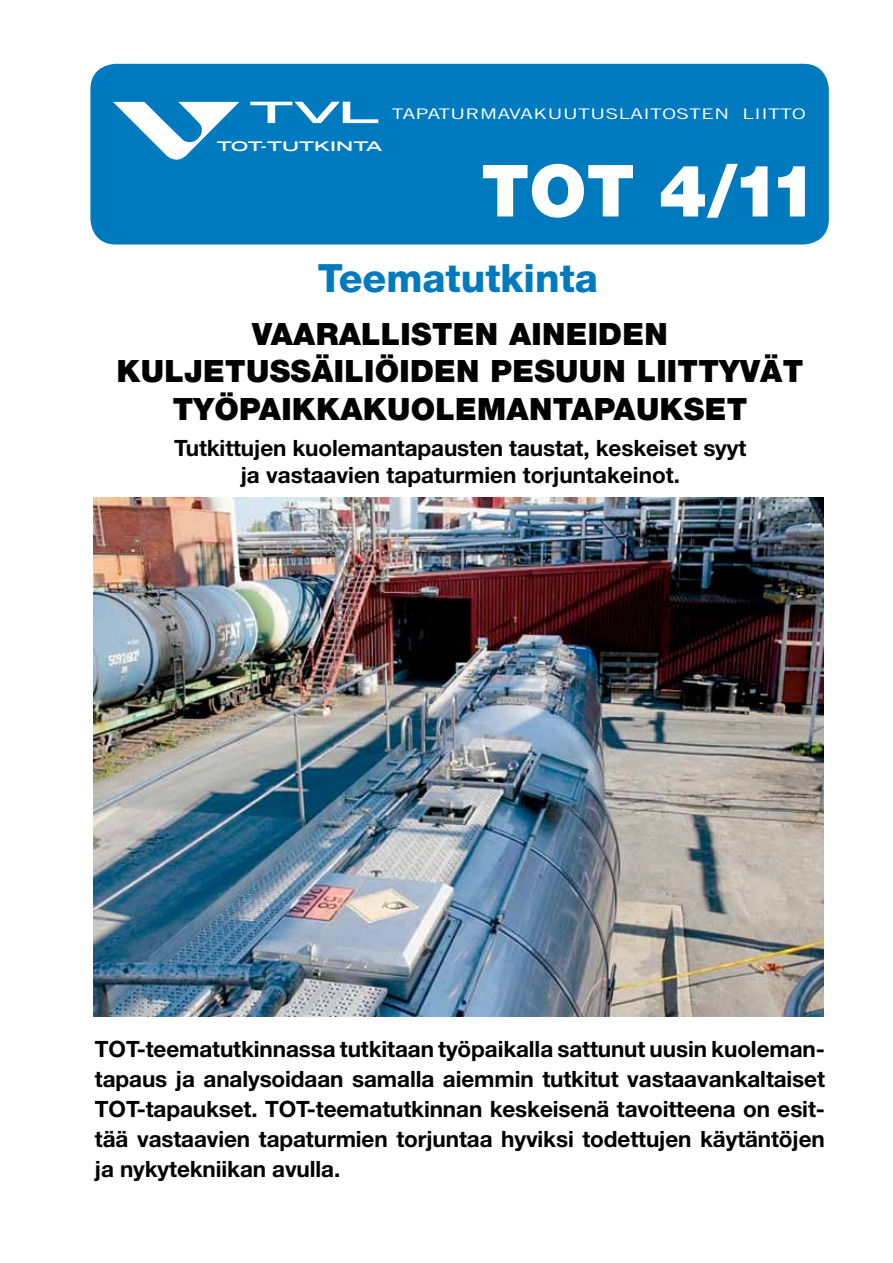
<style>
.page{position:relative;width:893px;height:1263px;background:#fff}
.page>*{position:absolute;margin:0;border:0;box-sizing:border-box;transform-origin:0 0}
.t1{font:900 72px "Helvetica Neue";color:#fff}
.t2{font:800 39px "Helvetica Neue";color:#007abf}
.t3{font:900 30.75px/37.5px "Helvetica Neue";letter-spacing:.01em;color:#000;text-align:center}
.t4{font:700 22.5px/30px "Helvetica Neue";letter-spacing:-.005em;color:#000;text-align:justify}
.t5{font:14.7px "Trade Gothic";color:#fff;scale:1.45 1}
.t6{font:700 expanded 13.2px "Trade Gothic LH";color:#fff;scale:1.37 1}
.s1{font-family:"Trade Gothic LH";font-weight:700;font-stretch:expanded;font-size:29.4px}
</style>
<div class="page">
<img style="left:94px;top:497px;width:729px;height:519px">
<div style="left:90px;top:64px;width:739px;height:180px;background:#007abf;border-radius:26px"></div>
<svg style="left:113px;top:102px;width:126px;height:58px"></svg>
<p class="t5" style="left:249px;top:105px;width:386px"><span class="s1">TVL</span> TAPATURMAVAKUUTUSLAITOSTEN LIITTO</p>
<p class="t6" style="left:217px;top:138px;width:122px">TOT-TUTKINTA</p>
<h1 class="t1" style="left:481px;top:148px;width:52px">TOT</h1>
<h1 class="t1" style="left:659px;top:148px;width:161px">4/11</h1>
<h2 class="t2" style="left:318px;top:255px;width:282px">Teematutkinta</h2>
<h3 class="t3" style="left:117px;top:315px;width:688px">VAARALLISTEN AINEIDEN<br>KULJETUSSÄILIÖIDEN PESUUN LIITTYVÄT<br>TYÖPAIKKAKUOLEMANTAPAUKSET</h3>
<p class="t4" style="left:174px;top:434px;width:574px;line-height:27px;text-align:center">Tutkittujen kuolemantapausten taustat, keskeiset syyt ja vastaavien tapaturmien torjuntakeinot.</p>
<p class="t4" style="left:95px;top:1034px;width:731px">TOT-teematutkinnassa tutkitaan työpaikalla sattunut uusin kuoleman&shy;tapaus ja analysoidaan samalla aiemmin tutkitut vastaavankaltaiset TOT-tapaukset. TOT-teematutkinnan keskeisenä tavoitteena on esit&shy;tää vastaavien tapaturmien torjuntaa hyviksi todettujen käytäntöjen ja nykytekniikan avulla.</p>
</div>
